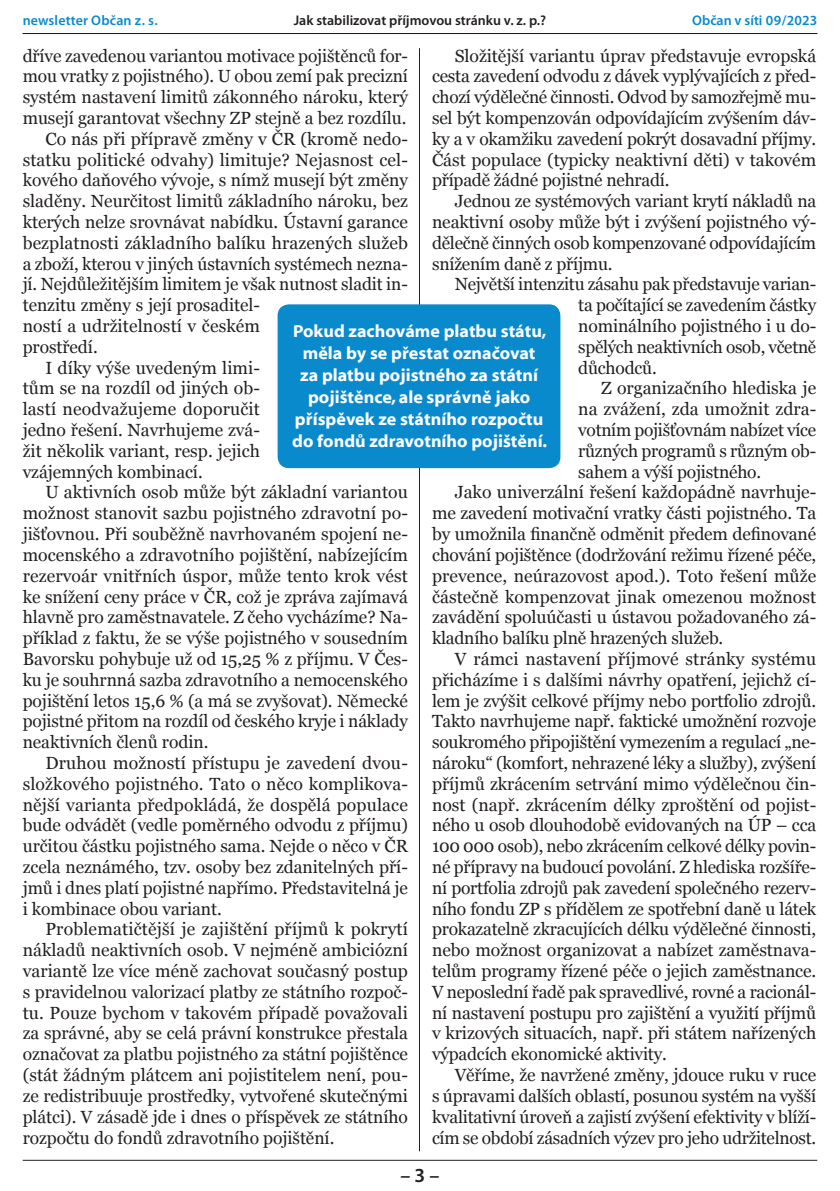
<style>
.page{position:relative;width:840px;height:1191px;background:#fff}
.page>*{position:absolute;margin:0;border:0;box-sizing:border-box;transform-origin:0 0}
.t1{font:600 20px "Myriad Pro";color:#231f20}
.t2{font:17.6px/20.8px "Georgia";letter-spacing:-.005em;color:#231f20;text-align:justify}
.t3{font:17.6px/22px "Myriad Bd Web";color:#fff;text-align:center}
.t4{font:600 14px "Myriad Pro";color:#231f20}
.t5{font:600 14px "Myriad Pro";letter-spacing:.01em;color:#098acd}
</style>
<div class="page">
<hr style="left:23px;top:1159px;width:793px;height:1px;background:#231f20">
<hr style="left:23px;top:33px;width:793px;height:1px;background:#231f20">
<hr style="left:419px;top:48px;width:1px;height:1103px;background:#231f20">
<div style="left:277px;top:304px;width:283px;height:164px;background:#098acd;border-radius:11px"></div>
<p class="t5" style="left:23px;top:12px;width:136px">newsletter Občan z. s.</p>
<p class="t4" style="left:293px;top:12px;width:254px">Jak stabilizovat příjmovou stránku v. z. p.?</p>
<p class="t5" style="left:691px;top:12px;width:126px">Občan v síti 09/2023</p>
<p class="t2" style="left:432px;top:45px;width:385px;text-indent:23px">Složitější variantu úprav představuje evropská cesta zavedení odvodu z dávek vyplývajících z před&shy;chozí výdělečné činnosti. Odvod by samozřejmě mu&shy;sel být kompenzován odpovídajícím zvýšením dáv&shy;ky a v okamžiku zavedení pokrýt dosavadní příjmy.<br>Část populace (typicky neaktivní děti) v takovém případě žádné pojistné nehradí.</p>
<p class="t2" style="left:432px;top:191px;width:385px;text-indent:23px">Jednou ze systémových variant krytí nákladů na neaktivní osoby může být i zvýšení pojistného vý&shy;dělečně činných osob kompenzované odpovídajícím snížením daně z příjmu.</p>
<p class="t2" style="left:578px;top:274px;width:239px;text-indent:-123px">Největší intenzitu zásahu pak představuje varian&shy;ta počítající se zavedením částky nominálního pojistného i u do&shy;spělých neaktivních osob, včetně důchodců.</p>
<p class="t2" style="left:600px;top:378px;width:217px">Z organizačního hlediska je</p>
<p class="t2" style="left:578px;top:399px;width:239px">na zvážení, zda umožnit zdra-</p>
<p class="t2" style="left:578px;top:419px;width:239px">votním pojišťovnám nabízet více</p>
<p class="t2" style="left:578px;top:440px;width:239px">různých programů s různým ob-</p>
<p class="t2" style="left:578px;top:461px;width:184px">sahem a výší pojistného.</p>
<p class="t2" style="left:454px;top:482px;width:363px">Jako univerzální řešení každopádně navrhuje-</p>
<p class="t2" style="left:432px;top:503px;width:385px">me zavedení motivační vratky části pojistného. Ta</p>
<p class="t2" style="left:432px;top:523px;width:385px">by umožnila finančně odměnit předem definované</p>
<p class="t2" style="left:432px;top:544px;width:385px">chování pojištěnce (dodržování režimu řízené péče,</p>
<p class="t2" style="left:432px;top:565px;width:385px">prevence, neúrazovost apod.). Toto řešení může</p>
<p class="t2" style="left:432px;top:586px;width:385px">částečně kompenzovat jinak omezenou možnost</p>
<p class="t2" style="left:432px;top:607px;width:385px">zavádění spoluúčasti u ústavou požadovaného zá-</p>
<p class="t2" style="left:432px;top:627px;width:293px">kladního balíku plně hrazených služeb.</p>
<p class="t2" style="left:454px;top:648px;width:363px">V rámci nastavení příjmové stránky systému</p>
<p class="t2" style="left:432px;top:669px;width:385px">přicházíme i s dalšími návrhy opatření, jejichž cí-</p>
<p class="t2" style="left:432px;top:690px;width:385px">lem je zvýšit celkové příjmy nebo portfolio zdrojů.</p>
<p class="t2" style="left:432px;top:711px;width:385px">Takto navrhujeme např. faktické umožnění rozvoje</p>
<p class="t2" style="left:432px;top:731px;width:385px">soukromého připojištění vymezením a regulací „ne-</p>
<p class="t2" style="left:432px;top:752px;width:385px">nároku“ (komfort, nehrazené léky a služby), zvýšení</p>
<p class="t2" style="left:432px;top:773px;width:385px">příjmů zkrácením setrvání mimo výdělečnou čin-</p>
<p class="t2" style="left:432px;top:794px;width:385px">nost (např. zkrácením délky zproštění od pojist-</p>
<p class="t2" style="left:432px;top:815px;width:385px">ného u osob dlouhodobě evidovaných na ÚP – cca</p>
<p class="t2" style="left:432px;top:835px;width:385px">100 000 osob), nebo zkrácením celkové délky povin-</p>
<p class="t2" style="left:432px;top:856px;width:385px">né přípravy na budoucí povolání. Z hlediska rozšíře-</p>
<p class="t2" style="left:432px;top:877px;width:385px">ní portfolia zdrojů pak zavedení společného rezerv-</p>
<p class="t2" style="left:432px;top:898px;width:385px">ního fondu ZP s přídělem ze spotřební daně u látek</p>
<p class="t2" style="left:432px;top:919px;width:385px">prokazatelně zkracujících délku výdělečné činnosti,</p>
<p class="t2" style="left:432px;top:939px;width:385px">nebo možnost organizovat a nabízet zaměstnava-</p>
<p class="t2" style="left:432px;top:960px;width:385px">telům programy řízené péče o jejich zaměstnance.</p>
<p class="t2" style="left:432px;top:981px;width:385px">V neposlední řadě pak spravedlivé, rovné a racionál-</p>
<p class="t2" style="left:432px;top:1002px;width:385px">ní nastavení postupu pro zajištění a využití příjmů</p>
<p class="t2" style="left:432px;top:1023px;width:385px">v krizových situacích, např. při státem nařízených</p>
<p class="t2" style="left:432px;top:1043px;width:236px">výpadcích ekonomické aktivity.</p>
<p class="t2" style="left:454px;top:1064px;width:363px">Věříme, že navržené změny, jdouce ruku v ruce</p>
<p class="t2" style="left:432px;top:1085px;width:385px">s úpravami dalších oblastí, posunou systém na vyšší</p>
<p class="t2" style="left:432px;top:1106px;width:385px">kvalitativní úroveň a zajistí zvýšení efektivity v blíží-</p>
<p class="t2" style="left:432px;top:1127px;width:385px">cím se období zásadních výzev pro jeho udržitelnost.</p>
<p class="t2" style="left:23px;top:45px;width:386px">dříve zavedenou variantou motivace pojištěnců for-</p>
<p class="t2" style="left:23px;top:66px;width:386px">mou vratky z pojistného). U obou zemí pak precizní</p>
<p class="t2" style="left:23px;top:87px;width:386px">systém nastavení limitů zákonného nároku, který</p>
<p class="t2" style="left:23px;top:107px;width:385px">musejí garantovat všechny ZP stejně a bez rozdílu.</p>
<p class="t2" style="left:45px;top:128px;width:364px">Co nás při přípravě změny v ČR (kromě nedo-</p>
<p class="t2" style="left:23px;top:149px;width:386px">statku politické odvahy) limituje? Nejasnost cel-</p>
<p class="t2" style="left:23px;top:170px;width:386px">kového daňového vývoje, s nímž musejí být změny</p>
<p class="t2" style="left:23px;top:191px;width:386px">sladěny. Neurčitost limitů základního nároku, bez</p>
<p class="t2" style="left:23px;top:211px;width:386px">kterých nelze srovnávat nabídku. Ústavní garance</p>
<p class="t2" style="left:23px;top:232px;width:386px">bezplatnosti základního balíku hrazených služeb</p>
<p class="t2" style="left:23px;top:253px;width:386px">a zboží, kterou v jiných ústavních systémech nezna-</p>
<p class="t2" style="left:23px;top:274px;width:386px">jí. Nejdůležitějším limitem je však nutnost sladit in-</p>
<p class="t2" style="left:23px;top:295px;width:239px">tenzitu změny s její prosaditel-</p>
<p class="t2" style="left:23px;top:315px;width:239px">ností a udržitelností v českém</p>
<p class="t2" style="left:23px;top:336px;width:76px">prostředí.</p>
<p class="t2" style="left:45px;top:357px;width:216px">I díky výše uvedeným limi-</p>
<p class="t2" style="left:23px;top:378px;width:239px">tům se na rozdíl od jiných ob-</p>
<p class="t2" style="left:23px;top:399px;width:239px">lastí neodvažujeme doporučit</p>
<p class="t2" style="left:23px;top:419px;width:239px">jedno řešení. Navrhujeme zvá-</p>
<p class="t2" style="left:23px;top:440px;width:239px">žit několik variant, resp. jejich</p>
<p class="t2" style="left:23px;top:461px;width:181px">vzájemných kombinací.</p>
<p class="t2" style="left:45px;top:482px;width:364px">U aktivních osob může být základní variantou</p>
<p class="t2" style="left:23px;top:503px;width:386px">možnost stanovit sazbu pojistného zdravotní po-</p>
<p class="t2" style="left:23px;top:523px;width:386px">jišťovnou. Při souběžně navrhovaném spojení ne-</p>
<p class="t2" style="left:23px;top:544px;width:386px">mocenského a zdravotního pojištění, nabízejícím</p>
<p class="t2" style="left:23px;top:565px;width:386px">rezervoár vnitřních úspor, může tento krok vést</p>
<p class="t2" style="left:23px;top:586px;width:386px">ke snížení ceny práce v ČR, což je zpráva zajímavá</p>
<p class="t2" style="left:23px;top:607px;width:386px">hlavně pro zaměstnavatele. Z čeho vycházíme? Na-</p>
<p class="t2" style="left:23px;top:627px;width:386px">příklad z faktu, že se výše pojistného v sousedním</p>
<p class="t2" style="left:23px;top:648px;width:386px">Bavorsku pohybuje už od 15,25 % z příjmu. V Čes-</p>
<p class="t2" style="left:23px;top:669px;width:386px">ku je souhrnná sazba zdravotního a nemocenského</p>
<p class="t2" style="left:23px;top:690px;width:386px">pojištění letos 15,6 % (a má se zvyšovat). Německé</p>
<p class="t2" style="left:23px;top:711px;width:386px">pojistné přitom na rozdíl od českého kryje i náklady</p>
<p class="t2" style="left:23px;top:731px;width:187px">neaktivních členů rodin.</p>
<p class="t2" style="left:45px;top:752px;width:364px">Druhou možností přístupu je zavedení dvou-</p>
<p class="t2" style="left:23px;top:773px;width:386px">složkového pojistného. Tato o něco komplikova-</p>
<p class="t2" style="left:23px;top:794px;width:386px">nější varianta předpokládá, že dospělá populace</p>
<p class="t2" style="left:23px;top:815px;width:386px">bude odvádět (vedle poměrného odvodu z příjmu)</p>
<p class="t2" style="left:23px;top:835px;width:386px">určitou částku pojistného sama. Nejde o něco v ČR</p>
<p class="t2" style="left:23px;top:856px;width:386px">zcela neznámého, tzv. osoby bez zdanitelných pří-</p>
<p class="t2" style="left:23px;top:877px;width:386px">jmů i dnes platí pojistné napřímo. Představitelná je</p>
<p class="t2" style="left:23px;top:898px;width:200px">i kombinace obou variant.</p>
<p class="t2" style="left:45px;top:919px;width:364px">Problematičtější je zajištění příjmů k pokrytí</p>
<p class="t2" style="left:23px;top:939px;width:386px">nákladů neaktivních osob. V nejméně ambiciózní</p>
<p class="t2" style="left:23px;top:960px;width:386px">variantě lze více méně zachovat současný postup</p>
<p class="t2" style="left:23px;top:981px;width:386px">s pravidelnou valorizací platby ze státního rozpoč-</p>
<p class="t2" style="left:23px;top:1002px;width:386px">tu. Pouze bychom v takovém případě považovali</p>
<p class="t2" style="left:23px;top:1023px;width:386px">za správné, aby se celá právní konstrukce přestala</p>
<p class="t2" style="left:23px;top:1043px;width:386px">označovat za platbu pojistného za státní pojištěnce</p>
<p class="t2" style="left:23px;top:1064px;width:386px">(stát žádným plátcem ani pojistitelem není, pou-</p>
<p class="t2" style="left:23px;top:1085px;width:386px">ze redistribuuje prostředky, vytvořené skutečnými</p>
<p class="t2" style="left:23px;top:1106px;width:386px">plátci). V zásadě jde i dnes o příspěvek ze státního</p>
<p class="t2" style="left:23px;top:1127px;width:313px">rozpočtu do fondů zdravotního pojištění.</p>
<p class="t3" style="left:292px;top:320px;width:256px">Pokud zachováme platbu státu, měla by se přestat označovat za platbu pojistného za státní pojištěnce, ale správně jako příspěvek ze státního rozpočtu do fondů zdravotního pojištění.</p>
<p class="t1" style="left:400px;top:1162px;width:40px">– 3 –</p>
</div>
